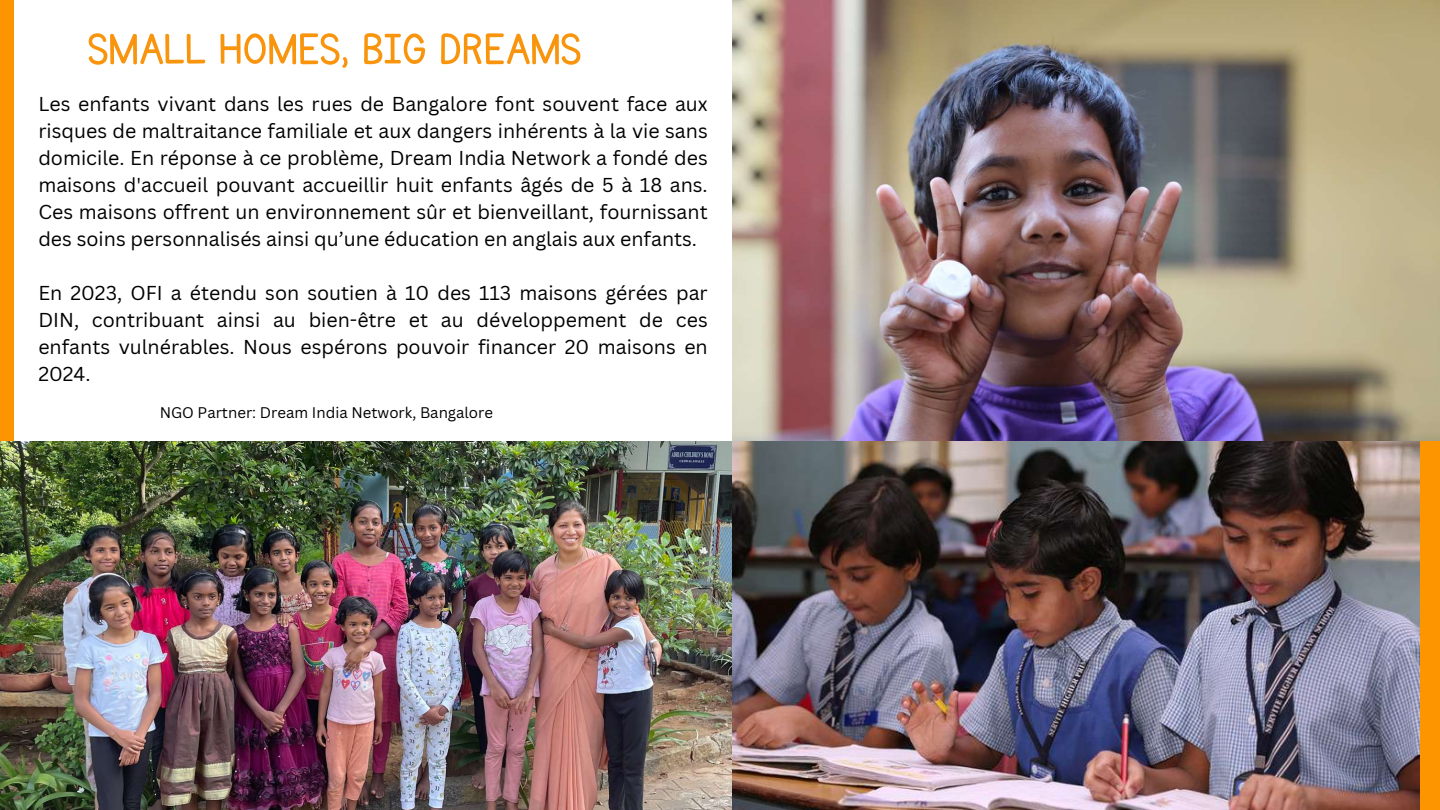
<style>
.page{position:relative;width:1440px;height:810px;background:#fff}
.page>*{position:absolute;margin:0;border:0;box-sizing:border-box;transform-origin:0 0}
.t1{font:50px "KG Primary Penmanship";color:#f9940d}
.t2{font:19.6px/27px "Canva Sans";color:#000;text-align:justify}
.t3{font:15px "Canva Sans";color:#000}
</style>
<div class="page">
<div style="left:1418px;top:405px;width:22px;height:405px;background:#fd9500"></div>
<div style="left:0;top:0;width:13px;height:441px;background:#fd9500"></div>
<img style="left:0;top:441px;width:733px;height:369px">
<img style="left:733px;top:441px;width:687px;height:369px">
<img style="left:733px;top:0;width:707px;height:441px">
<h1 class="t1" style="left:88px;top:25px;width:495px">SMALL HOMES, BIG DREAMS</h1>
<p class="t2" style="left:38px;top:90px;width:671px">Les enfants vivant dans les rues de Bangalore font souvent face aux risques de maltraitance familiale et aux dangers inhérents à la vie sans domicile. En réponse à ce problème, Dream India Network a fondé des maisons d'accueil pouvant accueillir huit enfants âgés de 5 à 18 ans.<br>Ces maisons offrent un environnement sûr et bienveillant, fournissant des soins personnalisés ainsi qu’une éducation en anglais aux enfants.</p>
<p class="t2" style="left:38px;top:279px;width:671px">En 2023, OFI a étendu son soutien à 10 des 113 maisons gérées par DIN, contribuant ainsi au bien-être et au développement de ces enfants vulnérables. Nous espérons pouvoir financer 20 maisons en 2024.</p>
<p class="t3" style="left:160px;top:402px;width:335px">NGO Partner: Dream India Network, Bangalore</p>
</div>
